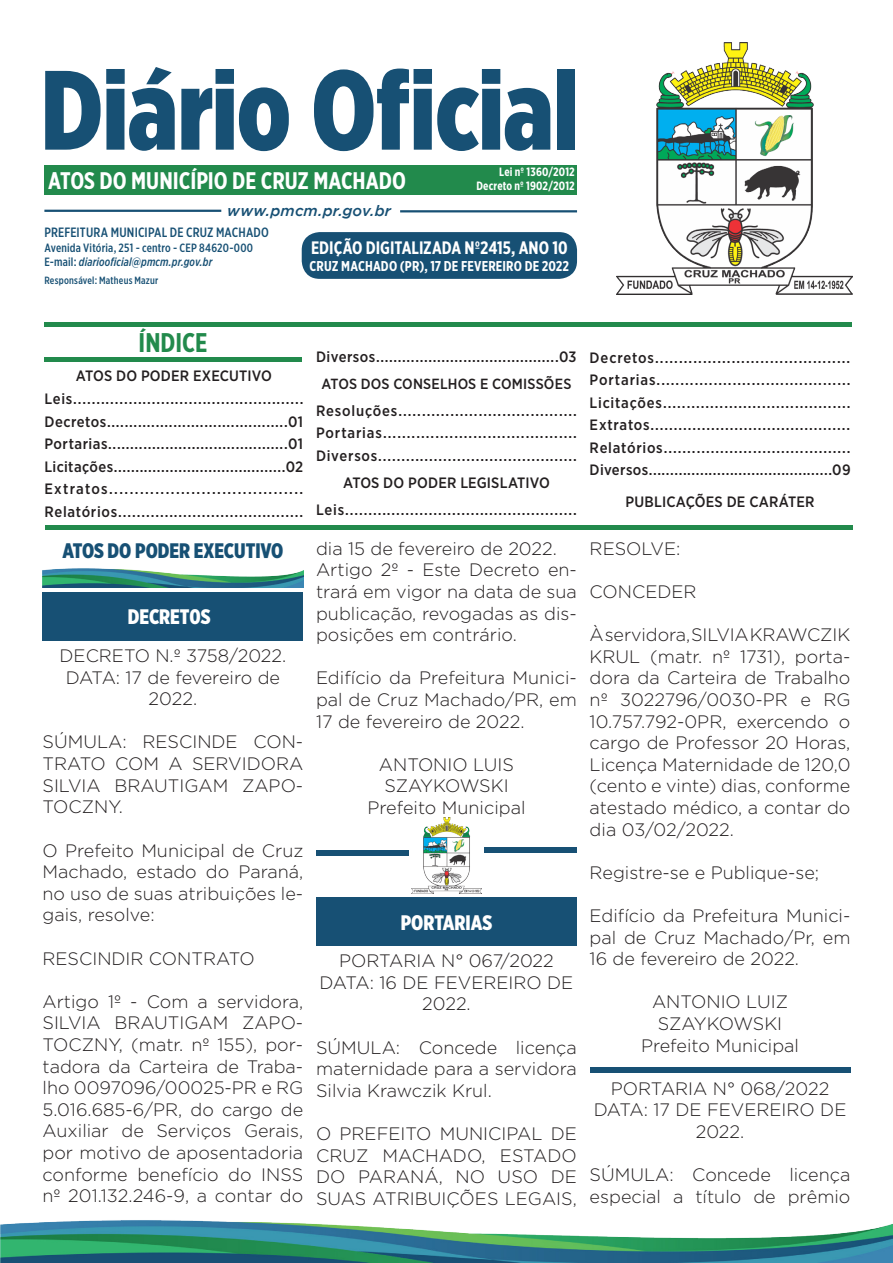
<style>
.page{position:relative;width:893px;height:1263px;background:#fff}
.page>*{position:absolute;margin:0;border:0;box-sizing:border-box;transform-origin:0 0}
.t1{font:900 112.5px "Gotham X Narrow";letter-spacing:-.01em;color:#175074}
.t2{font:700 27px "Gotham X Narrow";color:#228a4c}
.t3{font:700 24px "Gotham X Narrow";color:#fff}
.t4{font:900 21px "Gotham X Narrow";color:#175074}
.t5{font:900 21px "Gotham X Narrow";color:#fff}
.t6{font:300 18px/21.6px "Gotham Pro";color:#231f20;text-align:justify}
.t7{font:700 18px "Gotham X Narrow";color:#fff}
.t8{font:500 15px/22.5px "Gotham Narrow";letter-spacing:.035em;color:#231f20}
.t9{font:500 15px "Gotham Narrow";letter-spacing:.055em;color:#231f20}
.t10{font:500 15px "Gotham Narrow";letter-spacing:.075em;color:#231f20}
.t11{font:500 15px "Gotham Narrow";letter-spacing:.005em;color:#231f20}
.t12{font:500 15px "Gotham Narrow";letter-spacing:.01em;color:#231f20}
.t13{font:500 15px "Gotham";letter-spacing:.01em;color:#175074}
.t14{font:500 14.7px "Gotham Narrow";letter-spacing:.01em;color:#231f20}
.t15{font:700 14.25px "Gotham X Narrow";letter-spacing:.01em;color:#fff}
.t16{font:500 13.5px "Gotham X Narrow";letter-spacing:.015em;color:#175074}
.t17{font:500 12px "Gotham X Narrow";letter-spacing:.015em;color:#175074}
.t18{font:italic 500 12px "Gotham X Narrow";letter-spacing:.015em;color:#175074}
.t19{font:700 12px "Gotham X Narrow";letter-spacing:.015em;color:#fff}
.t20{font:500 10.5px "Gotham X Narrow";letter-spacing:.02em;color:#175074}
.s1{font-style:normal}
</style>
<div class="page">
<svg style="left:590px;top:1068px;width:260px;height:5px"></svg>
<img style="left:43px;top:568px;width:260px;height:20px">
<div style="left:43px;top:592px;width:260px;height:48px;background:#175074"></div>
<img style="left:616px;top:42px;width:236px;height:252px">
<div style="left:44px;top:165px;width:533px;height:29px;background:#228a4c"></div>
<hr style="left:44px;top:210px;width:177px;height:2px;background:#175074">
<hr style="left:400px;top:210px;width:177px;height:2px;background:#175074">
<div style="left:302px;top:232px;width:275px;height:47px;background:#175074;border-radius:18px"></div>
<hr style="left:44px;top:322px;width:808px;height:4px;background:#228a4c">
<hr style="left:45px;top:525px;width:808px;height:4px;background:#228a4c">
<div style="left:44px;top:357px;width:258px;height:5px;background:#228a4c"></div>
<img style="left:0;top:1220px;width:893px;height:43px">
<svg style="left:316px;top:850px;width:93px;height:5px"></svg>
<img style="left:411px;top:817px;width:71px;height:76px">
<svg style="left:484px;top:847px;width:93px;height:5px"></svg>
<div style="left:316px;top:897px;width:261px;height:48px;background:#175074"></div>
<p class="t1" style="left:41px;top:40px;width:540px">Diário Oficial</p>
<p class="t3" style="left:48px;top:165px;width:359px">ATOS DO MUNICÍPIO DE CRUZ MACHADO</p>
<p class="t19" style="left:499px;top:165px;width:77px">Lei nº 1360/2012</p>
<p class="t19" style="left:476px;top:178px;width:100px">Decreto nº 1902/2012</p>
<p class="t13" style="left:227px;top:202px;width:165px">www.pmcm.pr.gov.br</p>
<p class="t16" style="left:44px;top:224px;width:226px">PREFEITURA MUNICIPAL DE CRUZ MACHADO</p>
<p class="t17" style="left:44px;top:240px;width:210px">Avenida Vitória, 251 - centro - CEP 84620-000</p>
<p class="t18" style="left:44px;top:254px;width:169px"><span class="s1">E-mail:</span> diariooficial@pmcm.pr.gov.br</p>
<p class="t20" style="left:44px;top:274px;width:115px">Responsável: Matheus Mazur</p>
<p class="t7" style="left:311px;top:236px;width:258px">EDIÇÃO DIGITALIZADA Nº2415, ANO 10</p>
<p class="t15" style="left:310px;top:257px;width:261px">CRUZ MACHADO (PR), 17 DE FEVEREIRO DE 2022</p>
<p class="t2" style="left:139px;top:325px;width:70px">ÍNDICE</p>
<p class="t11" style="left:76px;top:367px;width:197px">ATOS DO PODER EXECUTIVO</p>
<p class="t8" style="left:44px;top:387px;width:261px">Leis..................................................</p>
<p class="t8" style="left:44px;top:410px;width:260px">Decretos.........................................01</p>
<p class="t8" style="left:44px;top:432px;width:260px">Portarias.........................................01</p>
<p class="t8" style="left:44px;top:455px;width:260px">Licitações........................................02</p>
<p class="t10" style="left:44px;top:479px;width:260px">Extratos......................................</p>
<p class="t8" style="left:44px;top:500px;width:260px">Relatórios........................................</p>
<p class="t4" style="left:62px;top:538px;width:223px">ATOS DO PODER EXECUTIVO</p>
<p class="t5" style="left:128px;top:604px;width:84px">DECRET0S</p>
<p class="t6" style="left:60px;top:645px;width:228px">DECRETO N.º 3758/2022.</p>
<p class="t6" style="left:66px;top:667px;width:216px;text-align:center">DATA: 17 de fevereiro de<br>2022.</p>
<p class="t6" style="left:43px;top:731px;width:262px">SÚMULA: RESCINDE CON-TRATO COM A SERVIDORA SILVIA BRAUTIGAM ZAPO-TOCZNY.</p>
<p class="t6" style="left:43px;top:839px;width:262px">O Prefeito Municipal de Cruz Machado, estado do Paraná, no uso de suas atribuições le&shy;gais, resolve:</p>
<p class="t6" style="left:43px;top:947px;width:214px">RESCINDIR CONTRATO</p>
<p class="t6" style="left:43px;top:991px;width:262px">Artigo 1º - Com a servidora, SILVIA BRAUTIGAM ZAPO-TOCZNY, (matr. nº 155), por&shy;tadora da Carteira de Traba&shy;lho 0097096/00025-PR e RG 5.016.685-6/PR, do cargo de Auxiliar de Serviços Gerais, por motivo de aposentadoria conforme benefício do INSS nº 201.132.246-9, a contar do</p>
<p class="t8" style="left:316px;top:345px;width:262px">Diversos..........................................03</p>
<p class="t14" style="left:321px;top:374px;width:252px">ATOS DOS CONSELHOS E COMISSÕES</p>
<p class="t9" style="left:316px;top:401px;width:262px">Resoluções......................................</p>
<p class="t9" style="left:316px;top:423px;width:262px">Portarias.........................................</p>
<p class="t8" style="left:316px;top:444px;width:262px">Diversos...........................................</p>
<p class="t11" style="left:343px;top:473px;width:208px">ATOS DO PODER LEGISLATIVO</p>
<p class="t8" style="left:316px;top:498px;width:262px">Leis..................................................</p>
<p class="t6" style="left:316px;top:538px;width:242px">dia 15 de fevereiro de 2022.</p>
<p class="t6" style="left:316px;top:559px;width:262px">Artigo 2º - Este Decreto en&shy;trará em vigor na data de sua publicação, revogadas as dis&shy;posições em contrário.</p>
<p class="t6" style="left:316px;top:667px;width:262px">Edifício da Prefeitura Munici&shy;pal de Cruz Machado/PR, em 17 de fevereiro de 2022.</p>
<p class="t6" style="left:379px;top:754px;width:137px;text-align:center">ANTONIO LUIS<br>SZAYKOWSKI</p>
<p class="t6" style="left:367px;top:797px;width:160px">Prefeito Municipal</p>
<p class="t5" style="left:401px;top:909px;width:93px">PORTARIAS</p>
<p class="t6" style="left:339px;top:950px;width:216px">PORTARIA N° 067/2022</p>
<p class="t6" style="left:320px;top:972px;width:255px;text-align:center">DATA: 16 DE FEVEREIRO DE<br>2022.</p>
<p class="t6" style="left:316px;top:1037px;width:262px">SÚMULA: Concede licença maternidade para a servidora Silvia Krawczik Krul.</p>
<p class="t6" style="left:316px;top:1123px;width:262px">O PREFEITO MUNICIPAL DE CRUZ MACHADO, ESTADO DO PARANÁ, NO USO DE SUAS ATRIBUIÇÕES LEGAIS,</p>
<p class="t9" style="left:590px;top:348px;width:262px">Decretos.........................................</p>
<p class="t9" style="left:590px;top:370px;width:262px">Portarias.........................................</p>
<p class="t8" style="left:590px;top:391px;width:262px">Licitações........................................<br>Extratos...........................................</p>
<p class="t8" style="left:590px;top:436px;width:262px">Relatórios........................................</p>
<p class="t8" style="left:590px;top:458px;width:263px">Diversos...........................................09</p>
<p class="t12" style="left:626px;top:492px;width:190px">PUBLICAÇÕES DE CARÁTER</p>
<p class="t6" style="left:590px;top:538px;width:92px">RESOLVE:</p>
<p class="t6" style="left:590px;top:581px;width:108px">CONCEDER</p>
<p class="t6" style="left:590px;top:624px;width:262px">À servidora, SILVIA KRAWCZIK KRUL (matr. nº 1731), porta&shy;dora da Carteira de Trabalho nº 3022796/0030-PR e RG 10.757.792-0PR, exercendo o cargo de Professor 20 Horas, Licença Maternidade de 120,0 (cento e vinte) dias, conforme atestado médico, a contar do dia 03/02/2022.</p>
<p class="t6" style="left:590px;top:862px;width:231px">Registre-se e Publique-se;</p>
<p class="t6" style="left:590px;top:905px;width:262px">Edifício da Prefeitura Munici&shy;pal de Cruz Machado/Pr, em 16 de fevereiro de 2022.</p>
<p class="t6" style="left:652px;top:991px;width:138px;text-align:center">ANTONIO LUIZ<br>SZAYKOWSKI</p>
<p class="t6" style="left:641px;top:1035px;width:160px">Prefeito Municipal</p>
<p class="t6" style="left:611px;top:1078px;width:220px">PORTARIA N° 068/2022</p>
<p class="t6" style="left:594px;top:1099px;width:254px;text-align:center">DATA: 17 DE FEVEREIRO DE<br>2022.</p>
<p class="t6" style="left:590px;top:1164px;width:262px">SÚMULA: Concede licença especial a título de prêmio</p>
</div>
